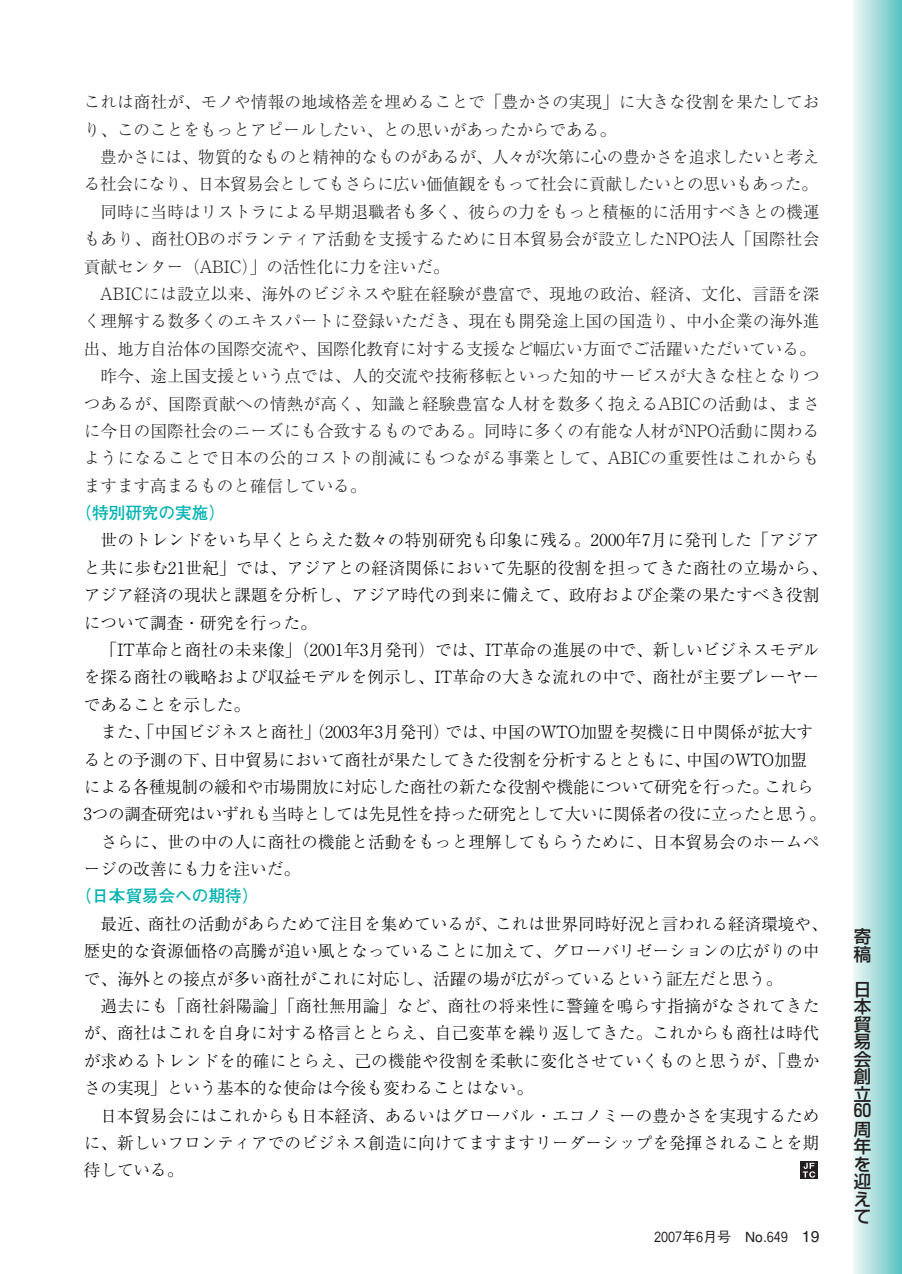
<style>
.page{position:relative;width:902px;height:1274px;background:#fff}
.page>*{position:absolute;margin:0;border:0;box-sizing:border-box;transform-origin:0 0}
.t1{font:500 17.5px/17.5px "Shin Go";color:#231f20;text-align:justify}
.t2{font:500 17.5px "Shingo Num";color:#231f20}
.t3{font:300 16.62px/27.5px "Ryumin";color:#000;text-align:justify}
.t4{font:300 16.62px/27.5px "Ryumin";letter-spacing:.005em;color:#231f20}
.t5{font:300 16.62px "Ryumin";letter-spacing:-.02em;color:#000}
.t6{font:300 16.62px "Ryumin";letter-spacing:-.02em;color:#231f20}
.t7{font:700 16.62px "Futo Go B101";color:#00b2b0}
.t8{font:14px "Gothic Num";color:#231f20}
.s1{font-family:"Rm Alpha";font-weight:400}
.s2{font-family:"Ryumin Num";font-weight:400}
.s3{font-family:"Gothic BBB";font-weight:500}
.s4{font-family:"Helvetica";font-size:15.75px}
</style>
<div class="page">
<div style="left:853px;top:0;width:48px;height:1274px;background:linear-gradient(to right,#f1f6f6,#5fc3c3)"></div>
<svg style="left:800px;top:1161px;width:17px;height:18px"></svg>
<svg style="left:802px;top:1163px;width:13px;height:15px"></svg>
<p class="t4" style="left:84px;top:90px;width:737px">これは商社が、モノや情報の地域格差を埋めることで「豊かさの実現」に大きな役割を果たしており、このことをもっとアピールしたい、との思いがあったからである。</p>
<p class="t6" style="left:100px;top:151px;width:720px">豊かさには、物質的なものと精神的なものがあるが、人々が次第に心の豊かさを追求したいと考え</p>
<p class="t6" style="left:84px;top:178px;width:735px">る社会になり、日本貿易会としてもさらに広い価値観をもって社会に貢献したいとの思いもあった。</p>
<p class="t4" style="left:100px;top:200px;width:720px">同時に当時はリストラによる早期退職者も多く、彼らの力をもっと積極的に活用すべきとの機運</p>
<p class="t4" style="left:84px;top:227px;width:737px">もあり、商社<span class="s1">OB</span>のボランティア活動を支援するために日本貿易会が設立した<span class="s1">NPO</span>法人「国際社会</p>
<p class="t4" style="left:84px;top:255px;width:367px">貢献センター（<span class="s1">ABIC</span>）」の活性化に力を注いだ。</p>
<p class="t4" style="left:101px;top:282px;width:720px"><span class="s1">ABIC</span>には設立以来、海外のビジネスや駐在経験が豊富で、現地の政治、経済、文化、言語を深</p>
<p class="t4" style="left:84px;top:310px;width:737px">く理解する数多くのエキスパートに登録いただき、現在も開発途上国の国造り、中小企業の海外進</p>
<p class="t4" style="left:84px;top:337px;width:733px">出、地方自治体の国際交流や、国際化教育に対する支援など幅広い方面でご活躍いただいている。</p>
<p class="t4" style="left:100px;top:364px;width:720px">昨今、途上国支援という点では、人的交流や技術移転といった知的サービスが大きな柱となりつ</p>
<p class="t4" style="left:84px;top:392px;width:737px">つあるが、国際貢献への情熱が高く、知識と経験豊富な人材を数多く抱える<span class="s1">ABIC</span>の活動は、まさ</p>
<p class="t4" style="left:84px;top:419px;width:737px">に今日の国際社会のニーズにも合致するものである。同時に多くの有能な人材が<span class="s1">NPO</span>活動に関わる</p>
<p class="t4" style="left:84px;top:447px;width:737px">ようになることで日本の公的コストの削減にもつながる事業として、<span class="s1">ABIC</span>の重要性はこれからも</p>
<p class="t4" style="left:84px;top:474px;width:284px">ますます高まるものと確信している。</p>
<p class="t7" style="left:75px;top:507px;width:151px">（特別研究の実施）</p>
<p class="t3" style="left:84px;top:529px;width:745px;text-align:left;text-indent:17px">世のトレンドをいち早くとらえた数々の特別研究も印象に残る。<span class="s2">2000</span>年<span class="s2">7</span>月に発刊した「アジアと共に歩む<span class="s2">21</span>世紀」では、アジアとの経済関係において先駆的役割を担ってきた商社の立場から、アジア経済の現状と課題を分析し、アジア時代の到来に備えて、政府および企業の果たすべき役割について調査・研究を行った。</p>
<p class="t3" style="left:84px;top:638px;width:737px;text-indent:17px">「<span class="s1">IT</span>革命と商社の未来像」（<span class="s2">2001</span>年<span class="s2">3</span>月発刊）では、<span class="s1">IT</span>革命の進展の中で、新しいビジネスモデルを探る商社の戦略および収益モデルを例示し、<span class="s1">IT</span>革命の大きな流れの中で、商社が主要プレーヤーであることを示した。</p>
<p class="t3" style="left:100px;top:720px;width:714px">また、「中国ビジネスと商社」（<span class="s2">2003</span>年<span class="s2">3</span>月発刊）では、中国の<span class="s1">WTO</span>加盟を契機に日中関係が拡大す</p>
<p class="t3" style="left:84px;top:748px;width:724px">るとの予測の下、日中貿易において商社が果たしてきた役割を分析するとともに、中国の<span class="s1">WTO</span>加盟</p>
<p class="t5" style="left:84px;top:781px;width:731px">による各種規制の緩和や市場開放に対応した商社の新たな役割や機能について研究を行った。これら</p>
<p class="t5" style="left:84px;top:808px;width:743px"><span class="s2">3</span>つの調査研究はいずれも当時としては先見性を持った研究として大いに関係者の役に立ったと思う。</p>
<p class="t3" style="left:100px;top:830px;width:720px">さらに、世の中の人に商社の機能と活動をもっと理解してもらうために、日本貿易会のホームペ</p>
<p class="t3" style="left:84px;top:857px;width:218px">ージの改善にも力を注いだ。</p>
<p class="t7" style="left:75px;top:890px;width:184px">（日本貿易会への期待）</p>
<p class="t3" style="left:84px;top:912px;width:745px;text-align:left;text-indent:17px">最近、商社の活動があらためて注目を集めているが、これは世界同時好況と言われる経済環境や、歴史的な資源価格の高騰が追い風となっていることに加えて、グローバリゼーションの広がりの中で、海外との接点が多い商社がこれに対応し、活躍の場が広がっているという証左だと思う。</p>
<p class="t3" style="left:84px;top:994px;width:737px;text-indent:17px">過去にも「商社斜陽論」「商社無用論」など、商社の将来性に警鐘を鳴らす指摘がなされてきたが、商社はこれを自身に対する格言ととらえ、自己変革を繰り返してきた。これからも商社は時代が求めるトレンドを的確にとらえ、己の機能や役割を柔軟に変化させていくものと思うが、「豊かさの実現」という基本的な使命は今後も変わることはない。</p>
<p class="t3" style="left:84px;top:1104px;width:737px;text-indent:17px">日本貿易会にはこれからも日本経済、あるいはグローバル・エコノミーの豊かさを実現するために、新しいフロンティアでのビジネス創造に向けてますますリーダーシップを発揮されることを期待している。</p>
<p class="t8" style="left:654px;top:1230px;width:167px">2007<span class="s3">年</span>6<span class="s3">月号　No.</span>649 <span class="s4">19</span></p>
<p class="t1" style="left:853px;top:930px;width:19px">寄稿</p>
<p class="t1" style="left:853px;top:982px;width:19px">日本貿易会創立</p>
<p class="t2" style="left:853px;top:1101px;width:19px">60</p>
<p class="t1" style="left:853px;top:1122px;width:19px">周年を迎えて</p>
</div>
